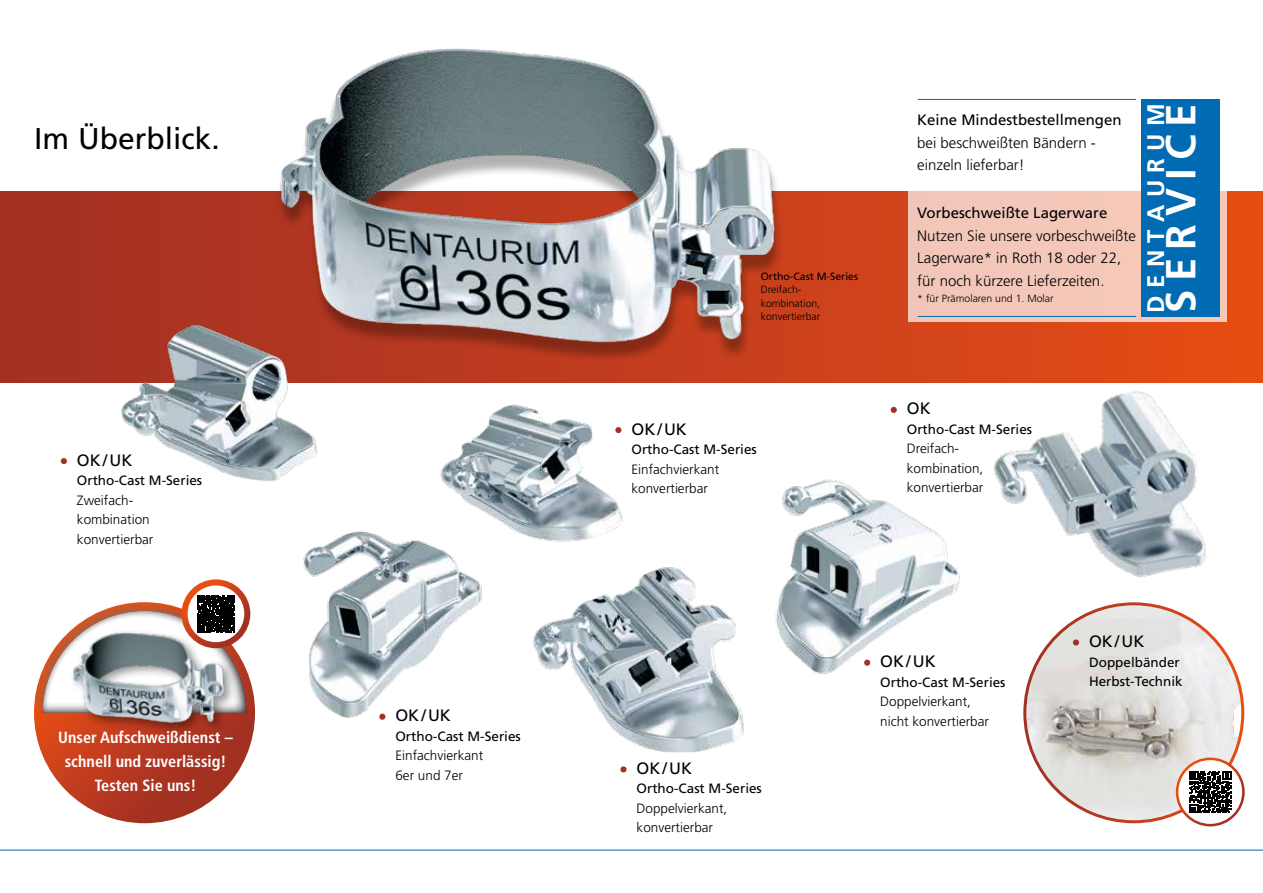
<style>
.page{position:relative;width:1263px;height:893px;background:#fff}
.page>*{position:absolute;margin:0;border:0;box-sizing:border-box;transform-origin:0 0}
.t1{font:700 42px "Frutiger LT Std";letter-spacing:.19em;color:#fff}
.t2{font:30px "Frutiger LT Std";color:#000}
.t3{font:700 24px "Frutiger LT Std";letter-spacing:.305em;color:#fff}
.t4{font:16.5px "Frutiger LT Std";color:#000}
.t5{font:700 condensed 16.2px/24.3px "Frutiger LT Std";color:#fff;text-align:center}
.t6{font:300 15px/22.5px "Frutiger LT Std";color:#000}
.t7{font:15px "Frutiger LT Std";color:#000}
.t8{font:300 13.5px/19.5px "Frutiger LT Std";color:#000}
.t9{font:13.5px/19.5px "Frutiger LT Std";color:#000}
.t10{font:300 10.5px/13.5px "Frutiger LT Std";color:#000}
.t11{font:10.5px "Frutiger LT Std";color:#000}
</style>
<div class="page">
<div style="left:0;top:191px;width:1263px;height:192px;background:linear-gradient(to right,#a02f24,#e64c15)"></div>
<div style="left:908px;top:183px;width:319px;height:139px;background:#f3c7b9"></div>
<img style="left:410px;top:380px;width:262px;height:157px">
<hr style="left:0;top:850px;width:1263px;height:1px;background:#006ab3">
<svg style="left:34px;top:602px;width:221px;height:221px;background:#b4371f"></svg>
<div style="left:33px;top:600px;width:216px;height:114px;background:#6e6f70;opacity:.45"></div>
<div style="left:69px;top:628px;width:168px;height:107px;background:#000;opacity:.41"></div>
<img style="left:71px;top:713px;width:158px;height:13px">
<svg style="left:181px;top:579px;width:69px;height:69px"></svg>
<div style="left:188px;top:585px;width:56px;height:57px;background:#fff;border-radius:50%"></div>
<svg style="left:43px;top:595px;width:203px;height:118px"></svg>
<img style="left:260px;top:48px;width:572px;height:322px">
<img style="left:782px;top:479px;width:178px;height:195px">
<hr style="left:918px;top:99px;width:218px;height:1px;background:#006ab3">
<hr style="left:918px;top:316px;width:218px;height:1px;background:#006ab3">
<div style="left:1141px;top:99px;width:78px;height:218px;background:#006ab3"></div>
<img style="left:121px;top:308px;width:225px;height:174px">
<img style="left:972px;top:376px;width:249px;height:228px">
<img style="left:303px;top:508px;width:197px;height:210px">
<img style="left:499px;top:537px;width:287px;height:215px">
<img style="left:1026px;top:605px;width:217px;height:217px">
<svg style="left:1176px;top:757px;width:69px;height:69px"></svg>
<div style="left:1178px;top:760px;width:64px;height:64px;background:#fff;border-radius:50%"></div>
<svg style="left:1189px;top:771px;width:42px;height:42px"></svg>
<svg style="left:615px;top:427px;width:6px;height:6px"></svg>
<svg style="left:864px;top:659px;width:6px;height:7px"></svg>
<svg style="left:379px;top:713px;width:6px;height:5px"></svg>
<svg style="left:1073px;top:639px;width:6px;height:6px"></svg>
<h2 class="t2" style="left:34px;top:121px;width:187px">Im Überblick.</h2>
<p class="t4" style="left:77px;top:450px;width:57px">OK/UK</p>
<p class="t9" style="left:77px;top:471px;width:127px">Ortho-Cast M-Series</p>
<p class="t8" style="left:77px;top:490px;width:78px">Zweifach&shy;kombination konvertierbar</p>
<p class="t5" style="left:58px;top:725px;width:176px">Unser Aufschweißdienst – schnell und zuverlässig!<br>Testen Sie uns!</p>
<p class="t4" style="left:395px;top:706px;width:57px">OK/UK</p>
<p class="t9" style="left:395px;top:726px;width:127px">Ortho-Cast M-Series</p>
<p class="t8" style="left:395px;top:746px;width:89px">Einfachvierkant<br>6er und 7er</p>
<p class="t11" style="left:761px;top:270px;width:99px">Ortho-Cast M-Series</p>
<p class="t10" style="left:761px;top:283px;width:61px">Dreifach&shy;kombination, konvertierbar</p>
<p class="t4" style="left:631px;top:419px;width:57px">OK/UK</p>
<p class="t9" style="left:631px;top:440px;width:127px">Ortho-Cast M-Series</p>
<p class="t8" style="left:631px;top:459px;width:89px">Einfachvierkant konvertierbar</p>
<p class="t7" style="left:917px;top:111px;width:206px">Keine Mindestbestellmengen</p>
<p class="t6" style="left:917px;top:131px;width:180px">bei beschweißten Bändern - einzeln lieferbar!</p>
<p class="t7" style="left:917px;top:204px;width:192px">Vorbeschweißte Lagerware</p>
<p class="t6" style="left:917px;top:224px;width:220px">Nutzen Sie unsere vorbeschweißte<br>Lagerware* in Roth 18 oder 22, für noch kürzere Lieferzeiten.</p>
<p class="t10" style="left:917px;top:292px;width:138px">* für Prämolaren und 1. Molar</p>
<h3 class="t3" style="left:1141px;top:313px;width:211px;rotate:-90deg">DENTAURUM</h3>
<h1 class="t1" style="left:1156px;top:313px;width:211px;rotate:-90deg">SERVICE</h1>
<p class="t4" style="left:907px;top:399px;width:25px">OK</p>
<p class="t9" style="left:907px;top:420px;width:127px">Ortho-Cast M-Series</p>
<p class="t8" style="left:907px;top:439px;width:78px">Dreifach&shy;kombination, konvertierbar</p>
<p class="t4" style="left:637px;top:758px;width:57px">OK/UK</p>
<p class="t9" style="left:637px;top:779px;width:127px">Ortho-Cast M-Series</p>
<p class="t8" style="left:637px;top:799px;width:92px">Doppelvierkant, konvertierbar</p>
<p class="t4" style="left:880px;top:652px;width:57px">OK/UK</p>
<p class="t9" style="left:880px;top:672px;width:127px">Ortho-Cast M-Series</p>
<p class="t8" style="left:880px;top:692px;width:110px">Doppelvierkant, nicht konvertierbar</p>
<p class="t4" style="left:1089px;top:632px;width:57px">OK/UK</p>
<p class="t9" style="left:1089px;top:652px;width:95px">Doppelbänder<br>Herbst-Technik</p>
</div>
